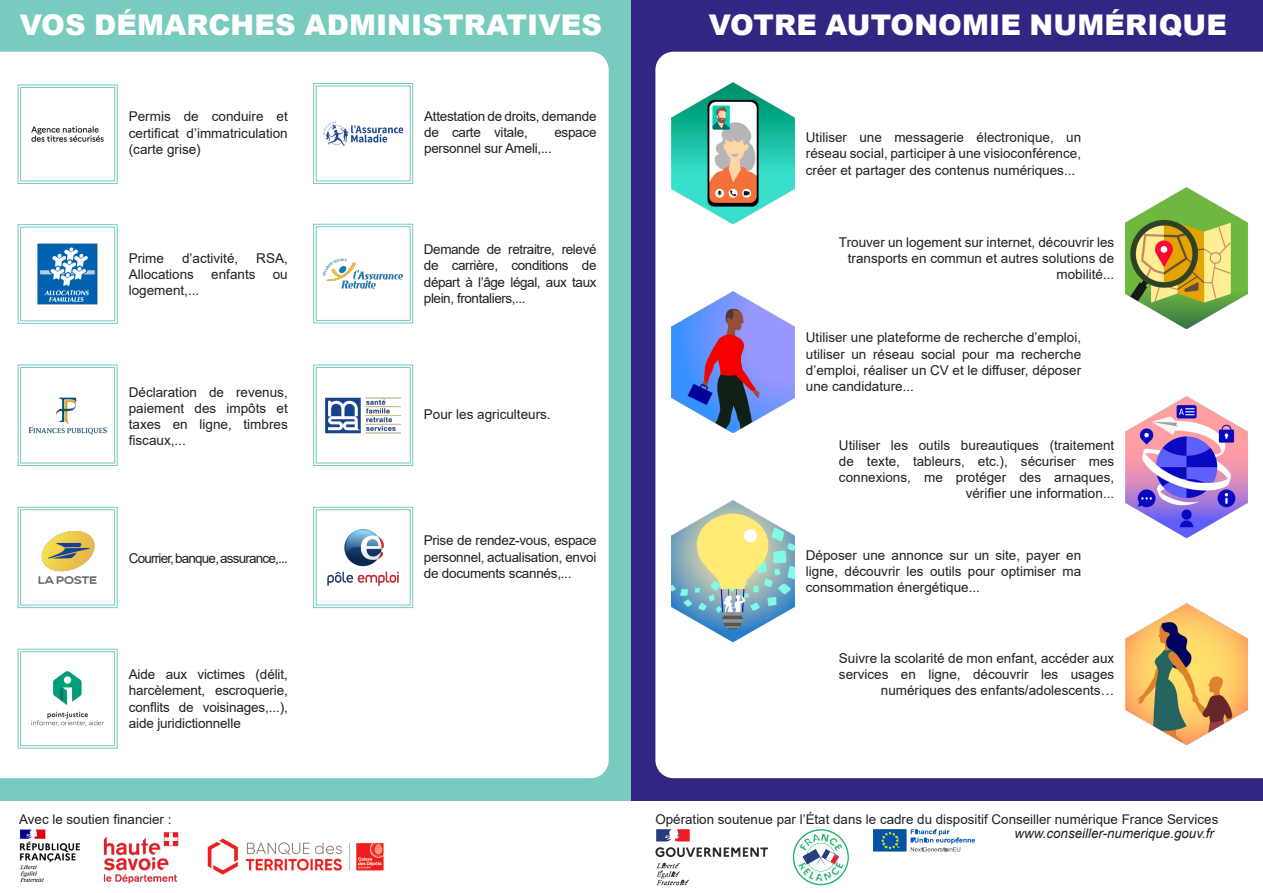
<style>
.page{position:relative;width:1263px;height:893px;background:#fff}
.page>*{position:absolute;margin:0;border:0;box-sizing:border-box;transform-origin:0 0}
.t1{font:900 28.5px "Arial";letter-spacing:.005em;color:#fff}
.t2{font:13.5px/16.2px "Arial";color:#231f20;text-align:justify}
.t3{font:13.5px/16.2px "Arial";letter-spacing:-.02em;color:#231f20}
.t4{font:13.5px "Arial";letter-spacing:-.06em;color:#231f20}
.t5{font:13.35px "Arial";color:#231f20}
.t6{font:italic 13.35px "Arial";color:#231f20}
</style>
<div class="page">
<div style="left:0;top:0;width:631px;height:800px;background:#78cbbf"></div>
<div style="left:631px;top:0;width:632px;height:800px;background:#312782"></div>
<div style="left:0;top:52px;width:609px;height:726px;background:#fff"></div>
<div style="left:655px;top:52px;width:608px;height:726px;background:#fff"></div>
<svg style="left:18px;top:84px;width:100px;height:100px;background:#f1f5f4"></svg>
<div style="left:20px;top:87px;width:95px;height:94px;border:1px solid #78cbbf"></div>
<svg style="left:18px;top:224px;width:100px;height:100px;background:#abcce2"></svg>
<div style="left:20px;top:227px;width:95px;height:94px;border:1px solid #78cbbf"></div>
<svg style="left:18px;top:364px;width:100px;height:102px;background:#f1f6f5"></svg>
<div style="left:20px;top:367px;width:95px;height:96px;border:1px solid #78cbbf"></div>
<svg style="left:18px;top:507px;width:100px;height:101px;background:#ecebdb"></svg>
<div style="left:20px;top:509px;width:95px;height:96px;border:1px solid #78cbbf"></div>
<svg style="left:313px;top:83px;width:100px;height:101px;background:#ecf3f5"></svg>
<svg style="left:313px;top:224px;width:100px;height:99px;background:#f0f6f6"></svg>
<div style="left:316px;top:226px;width:94px;height:95px;border:1px solid #78cbbf"></div>
<svg style="left:313px;top:364px;width:100px;height:102px;background:#dee6ec"></svg>
<div style="left:316px;top:367px;width:94px;height:96px;border:1px solid #78cbbf"></div>
<svg style="left:313px;top:507px;width:100px;height:101px;background:#e2e7eb"></svg>
<div style="left:316px;top:509px;width:94px;height:96px;border:1px solid #78cbbf"></div>
<svg style="left:18px;top:649px;width:100px;height:100px;background:#e6f3f0"></svg>
<div style="left:20px;top:651px;width:95px;height:95px;border:1px solid #78cbbf"></div>
<img style="left:103px;top:832px;width:76px;height:52px">
<img style="left:207px;top:838px;width:177px;height:37px">
<img style="left:19px;top:829px;width:61px;height:53px">
<svg style="left:655px;top:829px;width:113px;height:28px"></svg>
<svg style="left:656px;top:863px;width:33px;height:22px"></svg>
<svg style="left:873px;top:829px;width:102px;height:23px"></svg>
<svg style="left:793px;top:829px;width:56px;height:56px"></svg>
<img style="left:672px;top:83px;width:122px;height:141px">
<img style="left:672px;top:291px;width:122px;height:141px">
<img style="left:672px;top:500px;width:122px;height:141px">
<img style="left:1125px;top:188px;width:123px;height:141px">
<img style="left:1125px;top:396px;width:123px;height:141px">
<img style="left:1125px;top:604px;width:123px;height:141px">
<p class="t1" style="left:20px;top:5px;width:584px">VOS DÉMARCHES ADMINISTRATIVES</p>
<p class="t1" style="left:709px;top:5px;width:520px">VOTRE AUTONOMIE NUMÉRIQUE</p>
<p class="t2" style="left:129px;top:109px;width:161px">Permis de conduire et certificat d’immatriculation (carte grise)</p>
<p class="t2" style="left:129px;top:250px;width:37px">Prime</p>
<p class="t2" style="left:182px;top:250px;width:58px">d’activité,</p>
<p class="t2" style="left:256px;top:250px;width:33px">RSA,</p>
<p class="t2" style="left:129px;top:266px;width:67px">Allocations</p>
<p class="t2" style="left:211px;top:266px;width:46px">enfants</p>
<p class="t2" style="left:273px;top:266px;width:17px">ou</p>
<p class="t2" style="left:129px;top:282px;width:72px">logement,...</p>
<p class="t2" style="left:129px;top:384px;width:161px">Déclaration de revenus, paiement des impôts et taxes en ligne, timbres fiscaux,...</p>
<p class="t4" style="left:129px;top:549px;width:161px">Courrier, banque, assurance,...</p>
<p class="t2" style="left:129px;top:666px;width:161px">Aide aux victimes (délit, harcèlement, escroquerie, conflits de voisinages,...), aide juridictionnelle</p>
<p class="t5" style="left:19px;top:810px;width:154px">Avec le soutien financier :</p>
<p class="t3" style="left:424px;top:108px;width:174px">Attestation de droits, demande de carte vitale,</p>
<p class="t2" style="left:554px;top:124px;width:44px">espace</p>
<p class="t3" style="left:424px;top:141px;width:129px">personnel sur Ameli,...</p>
<p class="t2" style="left:424px;top:241px;width:174px">Demande de retraitre, relevé de carrière, conditions de départ à l’âge légal, aux taux plein, frontaliers,...</p>
<p class="t2" style="left:424px;top:406px;width:128px">Pour les agriculteurs.</p>
<p class="t2" style="left:424px;top:532px;width:174px">Prise de rendez-vous, espace personnel, actualisation, envoi de documents scannés,...</p>
<p class="t2" style="left:806px;top:129px;width:277px">Utiliser une messagerie électronique, un réseau social, participer à une visioconférence, créer et partager des contenus numériques...</p>
<p class="t2" style="left:839px;top:234px;width:277px">Trouver un logement sur internet, découvrir les</p>
<p class="t2" style="left:848px;top:250px;width:268px">transports en commun et autres solutions de</p>
<p class="t2" style="left:1056px;top:266px;width:59px">mobilité...</p>
<p class="t2" style="left:806px;top:329px;width:277px">Utiliser une plateforme de recherche d’emploi, utiliser un réseau social pour ma recherche d’emploi, réaliser un CV et le diffuser, déposer une candidature...</p>
<p class="t2" style="left:839px;top:437px;width:277px;text-align:right">Utiliser les outils bureautiques (traitement de texte, tableurs, etc.), sécuriser mes connexions, me protéger des arnaques, vérifier une information...</p>
<p class="t2" style="left:806px;top:547px;width:277px">Déposer une annonce sur un site, payer en ligne, découvrir les outils pour optimiser ma consommation énergétique...</p>
<p class="t2" style="left:839px;top:650px;width:277px">Suivre la scolarité de mon enfant, accéder aux</p>
<p class="t2" style="left:839px;top:666px;width:277px;text-align:right">services en ligne, découvrir les usages numériques des enfants/adolescents…</p>
<p class="t5" style="left:655px;top:810px;width:564px">Opération soutenue par l’État dans le cadre du dispositif Conseiller numérique France Services</p>
<p class="t6" style="left:1014px;top:825px;width:201px">www.conseiller-numerique.gouv.fr</p>
</div>
